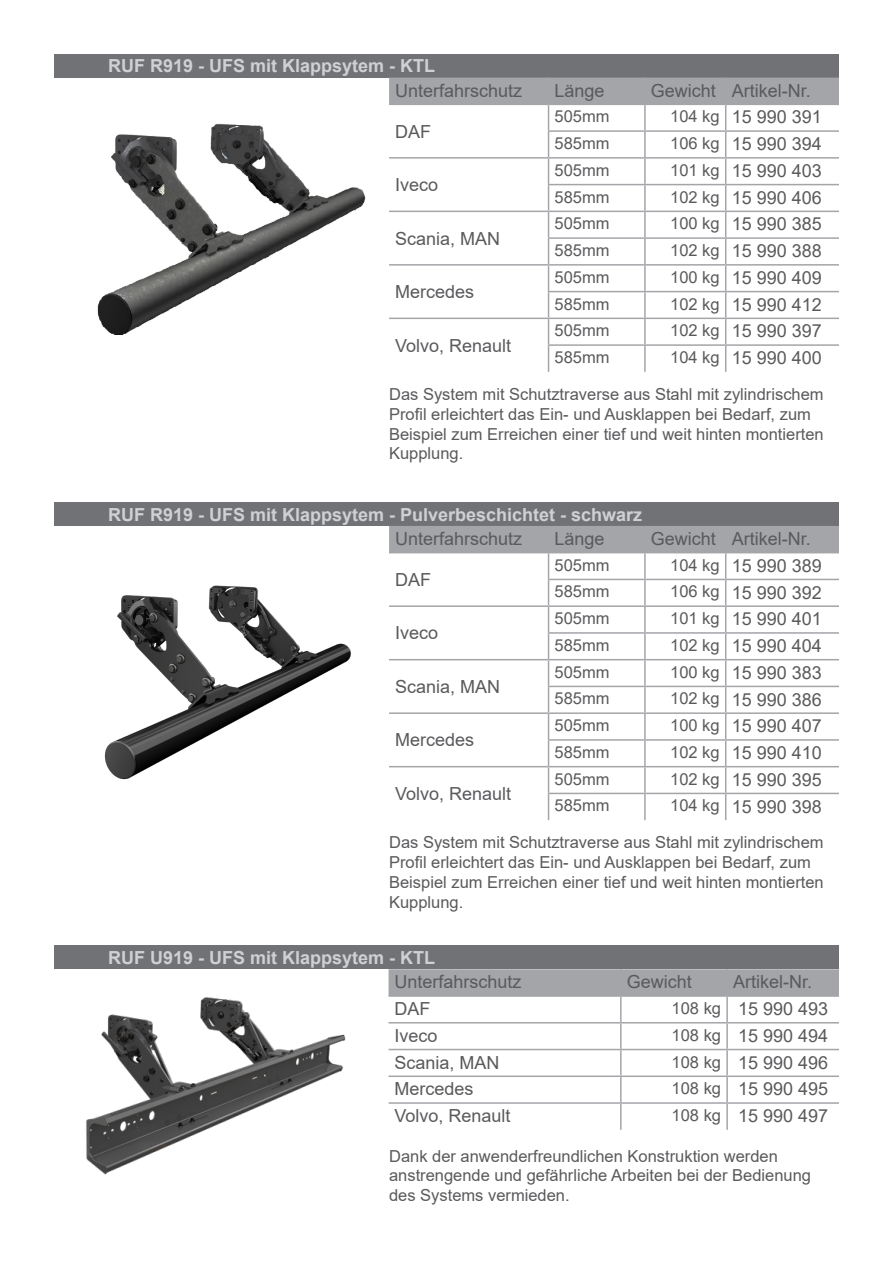
<style>
.page{position:relative;width:893px;height:1263px;background:#fff}
.page>*{position:absolute;margin:0;border:0;box-sizing:border-box;transform-origin:0 0}
.t1{font:18px "Arial";color:#5a5a5d}
.t2{font:700 18px "Arial";color:#cfd0d2}
.t3{font:16.5px/19.8px "Arial";color:#5a5a5d}
</style>
<div class="page">
<div style="left:54px;top:945px;width:785px;height:24px;background:#717275"></div>
<div style="left:389px;top:969px;width:450px;height:26px;background:#a4a5a9"></div>
<hr style="left:620px;top:969px;width:2px;height:26px;background:#a4a5a9">
<hr style="left:726px;top:969px;width:2px;height:26px;background:#a4a5a9">
<hr style="left:389px;top:995px;width:232px;height:2px;background:#a4a5a9">
<hr style="left:621px;top:995px;width:106px;height:2px;background:#a4a5a9">
<hr style="left:620px;top:997px;width:2px;height:25px;background:#a4a5a9">
<hr style="left:727px;top:995px;width:112px;height:2px;background:#a4a5a9">
<hr style="left:726px;top:997px;width:2px;height:25px;background:#a4a5a9">
<hr style="left:389px;top:1022px;width:232px;height:1px;background:#a4a5a9">
<hr style="left:621px;top:1022px;width:106px;height:1px;background:#a4a5a9">
<hr style="left:620px;top:1023px;width:2px;height:26px;background:#a4a5a9">
<hr style="left:727px;top:1022px;width:112px;height:1px;background:#a4a5a9">
<hr style="left:726px;top:1023px;width:2px;height:26px;background:#a4a5a9">
<hr style="left:389px;top:1049px;width:232px;height:1px;background:#a4a5a9">
<hr style="left:621px;top:1049px;width:106px;height:1px;background:#a4a5a9">
<hr style="left:620px;top:1050px;width:2px;height:25px;background:#a4a5a9">
<hr style="left:727px;top:1049px;width:112px;height:1px;background:#a4a5a9">
<hr style="left:726px;top:1050px;width:2px;height:25px;background:#a4a5a9">
<hr style="left:389px;top:1075px;width:232px;height:2px;background:#a4a5a9">
<hr style="left:621px;top:1075px;width:106px;height:2px;background:#a4a5a9">
<hr style="left:620px;top:1077px;width:2px;height:25px;background:#a4a5a9">
<hr style="left:727px;top:1075px;width:112px;height:2px;background:#a4a5a9">
<hr style="left:726px;top:1077px;width:2px;height:25px;background:#a4a5a9">
<hr style="left:389px;top:1102px;width:232px;height:2px;background:#a4a5a9">
<hr style="left:621px;top:1102px;width:106px;height:2px;background:#a4a5a9">
<hr style="left:620px;top:1104px;width:2px;height:26px;background:#a4a5a9">
<hr style="left:727px;top:1102px;width:112px;height:2px;background:#a4a5a9">
<hr style="left:726px;top:1104px;width:2px;height:26px;background:#a4a5a9">
<img style="left:86px;top:997px;width:260px;height:178px">
<div style="left:54px;top:54px;width:785px;height:24px;background:#717275"></div>
<svg style="left:389px;top:78px;width:450px;height:294px"></svg>
<img style="left:97px;top:123px;width:269px;height:213px">
<div style="left:54px;top:502px;width:785px;height:24px;background:#717275"></div>
<svg style="left:389px;top:526px;width:450px;height:294px"></svg>
<img style="left:104px;top:585px;width:247px;height:195px">
<p class="t2" style="left:108px;top:53px;width:329px">RUF R919 - UFS mit Klappsytem - KTL</p>
<p class="t1" style="left:395px;top:78px;width:129px">Unterfahrschutz</p>
<p class="t1" style="left:555px;top:78px;width:52px">Länge</p>
<p class="t1" style="left:651px;top:78px;width:67px">Gewicht</p>
<p class="t1" style="left:732px;top:78px;width:81px">Artikel-Nr.</p>
<p class="t1" style="left:395px;top:119px;width:37px">DAF</p>
<p class="t3" style="left:555px;top:107px;width:57px">505mm</p>
<p class="t3" style="left:670px;top:107px;width:51px">104 kg</p>
<p class="t1" style="left:732px;top:105px;width:92px">15 990 391</p>
<p class="t3" style="left:555px;top:133px;width:57px">585mm</p>
<p class="t3" style="left:670px;top:133px;width:51px">106 kg</p>
<p class="t1" style="left:732px;top:131px;width:92px">15 990 394</p>
<p class="t1" style="left:395px;top:172px;width:45px">Iveco</p>
<p class="t1" style="left:395px;top:226px;width:107px">Scania, MAN</p>
<p class="t1" style="left:395px;top:279px;width:81px">Mercedes</p>
<p class="t3" style="left:555px;top:160px;width:57px">505mm</p>
<p class="t3" style="left:670px;top:160px;width:51px">101 kg</p>
<p class="t1" style="left:732px;top:158px;width:92px">15 990 403</p>
<p class="t3" style="left:555px;top:187px;width:57px">585mm</p>
<p class="t3" style="left:670px;top:187px;width:51px">102 kg</p>
<p class="t1" style="left:732px;top:185px;width:92px">15 990 406</p>
<p class="t3" style="left:555px;top:214px;width:57px">505mm</p>
<p class="t3" style="left:670px;top:214px;width:51px">100 kg</p>
<p class="t1" style="left:732px;top:212px;width:92px">15 990 385</p>
<p class="t3" style="left:555px;top:240px;width:57px">585mm</p>
<p class="t3" style="left:670px;top:240px;width:51px">102 kg</p>
<p class="t1" style="left:732px;top:238px;width:92px">15 990 388</p>
<p class="t3" style="left:555px;top:267px;width:57px">505mm</p>
<p class="t3" style="left:670px;top:267px;width:51px">100 kg</p>
<p class="t1" style="left:732px;top:265px;width:92px">15 990 409</p>
<p class="t3" style="left:555px;top:294px;width:57px">585mm</p>
<p class="t3" style="left:670px;top:294px;width:51px">102 kg</p>
<p class="t1" style="left:732px;top:292px;width:92px">15 990 412</p>
<p class="t3" style="left:555px;top:321px;width:57px">505mm</p>
<p class="t3" style="left:670px;top:321px;width:51px">102 kg</p>
<p class="t1" style="left:732px;top:319px;width:92px">15 990 397</p>
<p class="t3" style="left:555px;top:347px;width:57px">585mm</p>
<p class="t3" style="left:670px;top:347px;width:51px">104 kg</p>
<p class="t1" style="left:732px;top:345px;width:92px">15 990 400</p>
<p class="t3" style="left:389px;top:384px;width:436px">Das System mit Schutztraverse aus Stahl mit zylindrischem Profil erleichtert das Ein- und Ausklappen bei Bedarf, zum Beispiel zum Erreichen einer tief und weit hinten montierten Kupplung.</p>
<p class="t1" style="left:395px;top:333px;width:118px">Volvo, Renault</p>
<p class="t2" style="left:108px;top:502px;width:536px">RUF R919 - UFS mit Klappsytem - Pulverbeschichtet - schwarz</p>
<p class="t1" style="left:395px;top:526px;width:129px">Unterfahrschutz</p>
<p class="t1" style="left:555px;top:526px;width:52px">Länge</p>
<p class="t1" style="left:651px;top:526px;width:67px">Gewicht</p>
<p class="t1" style="left:732px;top:526px;width:81px">Artikel-Nr.</p>
<p class="t1" style="left:395px;top:567px;width:37px">DAF</p>
<p class="t3" style="left:555px;top:555px;width:57px">505mm</p>
<p class="t3" style="left:670px;top:555px;width:51px">104 kg</p>
<p class="t1" style="left:732px;top:553px;width:92px">15 990 389</p>
<p class="t3" style="left:555px;top:582px;width:57px">585mm</p>
<p class="t3" style="left:670px;top:582px;width:51px">106 kg</p>
<p class="t1" style="left:732px;top:580px;width:92px">15 990 392</p>
<p class="t1" style="left:395px;top:621px;width:45px">Iveco</p>
<p class="t1" style="left:395px;top:674px;width:107px">Scania, MAN</p>
<p class="t1" style="left:395px;top:728px;width:81px">Mercedes</p>
<p class="t3" style="left:555px;top:608px;width:57px">505mm</p>
<p class="t3" style="left:670px;top:608px;width:51px">101 kg</p>
<p class="t1" style="left:732px;top:606px;width:92px">15 990 401</p>
<p class="t3" style="left:555px;top:635px;width:57px">585mm</p>
<p class="t3" style="left:670px;top:635px;width:51px">102 kg</p>
<p class="t1" style="left:732px;top:633px;width:92px">15 990 404</p>
<p class="t3" style="left:555px;top:662px;width:57px">505mm</p>
<p class="t3" style="left:670px;top:662px;width:51px">100 kg</p>
<p class="t1" style="left:732px;top:660px;width:92px">15 990 383</p>
<p class="t3" style="left:555px;top:689px;width:57px">585mm</p>
<p class="t3" style="left:670px;top:689px;width:51px">102 kg</p>
<p class="t1" style="left:732px;top:687px;width:92px">15 990 386</p>
<p class="t3" style="left:555px;top:715px;width:57px">505mm</p>
<p class="t3" style="left:670px;top:715px;width:51px">100 kg</p>
<p class="t1" style="left:732px;top:713px;width:92px">15 990 407</p>
<p class="t3" style="left:555px;top:742px;width:57px">585mm</p>
<p class="t3" style="left:670px;top:742px;width:51px">102 kg</p>
<p class="t1" style="left:732px;top:740px;width:92px">15 990 410</p>
<p class="t3" style="left:555px;top:769px;width:57px">505mm</p>
<p class="t3" style="left:670px;top:769px;width:51px">102 kg</p>
<p class="t1" style="left:732px;top:767px;width:92px">15 990 395</p>
<p class="t3" style="left:555px;top:796px;width:57px">585mm</p>
<p class="t3" style="left:670px;top:796px;width:51px">104 kg</p>
<p class="t1" style="left:732px;top:794px;width:92px">15 990 398</p>
<p class="t3" style="left:389px;top:832px;width:436px">Das System mit Schutztraverse aus Stahl mit zylindrischem Profil erleichtert das Ein- und Ausklappen bei Bedarf, zum Beispiel zum Erreichen einer tief und weit hinten montierten Kupplung.</p>
<p class="t1" style="left:395px;top:781px;width:118px">Volvo, Renault</p>
<p class="t2" style="left:108px;top:945px;width:329px">RUF U919 - UFS mit Klappsytem - KTL</p>
<p class="t1" style="left:395px;top:970px;width:129px">Unterfahrschutz</p>
<p class="t1" style="left:627px;top:970px;width:67px">Gewicht</p>
<p class="t1" style="left:733px;top:970px;width:81px">Artikel-Nr.</p>
<p class="t1" style="left:395px;top:996px;width:37px">DAF</p>
<p class="t3" style="left:672px;top:998px;width:51px">108 kg</p>
<p class="t1" style="left:738px;top:996px;width:92px">15 990 493</p>
<p class="t1" style="left:395px;top:1023px;width:45px">Iveco</p>
<p class="t3" style="left:672px;top:1025px;width:51px">108 kg</p>
<p class="t1" style="left:738px;top:1023px;width:92px">15 990 494</p>
<p class="t1" style="left:395px;top:1050px;width:107px">Scania, MAN</p>
<p class="t3" style="left:672px;top:1052px;width:51px">108 kg</p>
<p class="t1" style="left:738px;top:1050px;width:92px">15 990 496</p>
<p class="t1" style="left:395px;top:1077px;width:81px">Mercedes</p>
<p class="t3" style="left:672px;top:1078px;width:51px">108 kg</p>
<p class="t1" style="left:738px;top:1077px;width:92px">15 990 495</p>
<p class="t1" style="left:395px;top:1103px;width:118px">Volvo, Renault</p>
<p class="t3" style="left:672px;top:1105px;width:51px">108 kg</p>
<p class="t1" style="left:738px;top:1103px;width:92px">15 990 497</p>
<p class="t3" style="left:389px;top:1146px;width:390px">Dank der anwenderfreundlichen Konstruktion werden</p>
<p class="t3" style="left:389px;top:1165px;width:423px">anstrengende und gefährliche Arbeiten bei der Bedienung des Systems vermieden.</p>
</div>
